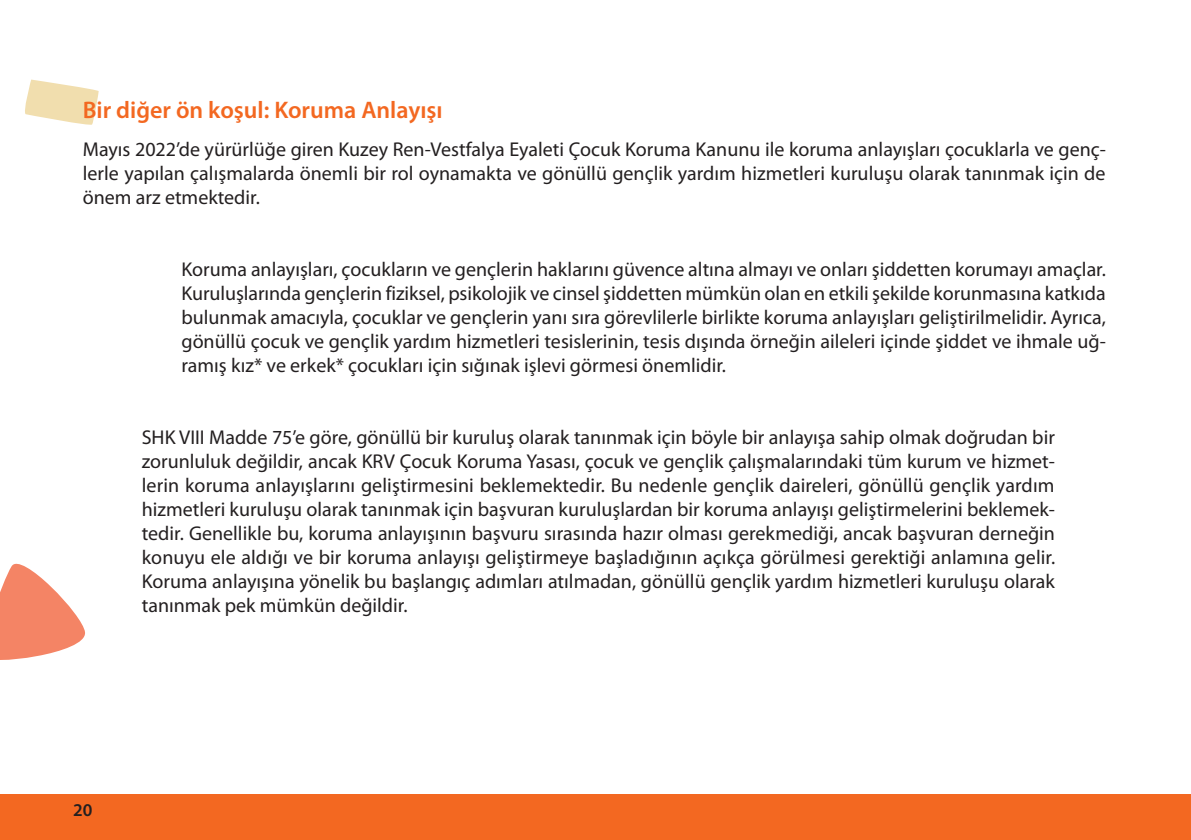
<style>
.page{position:relative;width:1191px;height:840px;background:#fff}
.page>*{position:absolute;margin:0;border:0;box-sizing:border-box;transform-origin:0 0}
.Headline_ZwÜ{font:600 24px "Myriad Pro";color:#f36821}
.Fließtext{font:20px/24px "Myriad Pro";color:#231f20;text-align:justify}
.t1{font:600 18px "Myriad Pro";color:#231f20}
</style>
<div class="page">
<div style="left:0;top:794px;width:1191px;height:45px;background:#f36821"></div>
<svg style="left:0;top:563px;width:85px;height:97px"></svg>
<svg style="left:25px;top:79px;width:74px;height:46px"></svg>
<p class="Headline_ZwÜ" style="left:83px;top:95px;width:361px">Bir diğer ön koşul: Koruma Anlayışı</p>
<p class="Fließtext" style="left:83px;top:136px;width:1024px">Mayıs 2022’de yürürlüğe giren Kuzey Ren-Vestfalya Eyaleti Çocuk Koruma Kanunu ile koruma anlayışları çocuklarla ve genç&shy;lerle yapılan çalışmalarda önemli bir rol oynamakta ve gönüllü gençlik yardım hizmetleri kuruluşu olarak tanınmak için de önem arz etmektedir.</p>
<p class="Fließtext" style="left:181px;top:256px;width:926px">Koruma anlayışları, çocukların ve gençlerin haklarını güvence altına almayı ve onları şiddetten korumayı amaçlar.<br>Kuruluşlarında gençlerin fiziksel, psikolojik ve cinsel şiddetten mümkün olan en etkili şekilde korunmasına katkıda bulunmak amacıyla, çocuklar ve gençlerin yanı sıra görevlilerle birlikte koruma anlayışları geliştirilmelidir. Ayrıca, gönüllü çocuk ve gençlik yardım hizmetleri tesislerinin, tesis dışında örneğin aileleri içinde şiddet ve ihmale uğ&shy;ramış kız* ve erkek* çocukları için sığınak işlevi görmesi önemlidir.</p>
<p class="Fließtext" style="left:142px;top:424px;width:915px">SHK VIII Madde 75’e göre, gönüllü bir kuruluş olarak tanınmak için böyle bir anlayışa sahip olmak doğrudan bir zorunluluk değildir, ancak KRV Çocuk Koruma Yasası, çocuk ve gençlik çalışmalarındaki tüm kurum ve hizmet&shy;lerin koruma anlayışlarını geliştirmesini beklemektedir. Bu nedenle gençlik daireleri, gönüllü gençlik yardım hizmetleri kuruluşu olarak tanınmak için başvuran kuruluşlardan bir koruma anlayışı geliştirmelerini beklemek&shy;tedir. Genellikle bu, koruma anlayışının başvuru sırasında hazır olması gerekmediği, ancak başvuran derneğin konuyu ele aldığı ve bir koruma anlayışı geliştirmeye başladığının açıkça görülmesi gerektiği anlamına gelir.<br>Koruma anlayışına yönelik bu başlangıç adımları atılmadan, gönüllü gençlik yardım hizmetleri kuruluşu olarak tanınmak pek mümkün değildir.</p>
<p class="t1" style="left:73px;top:797px;width:21px">20</p>
</div>
